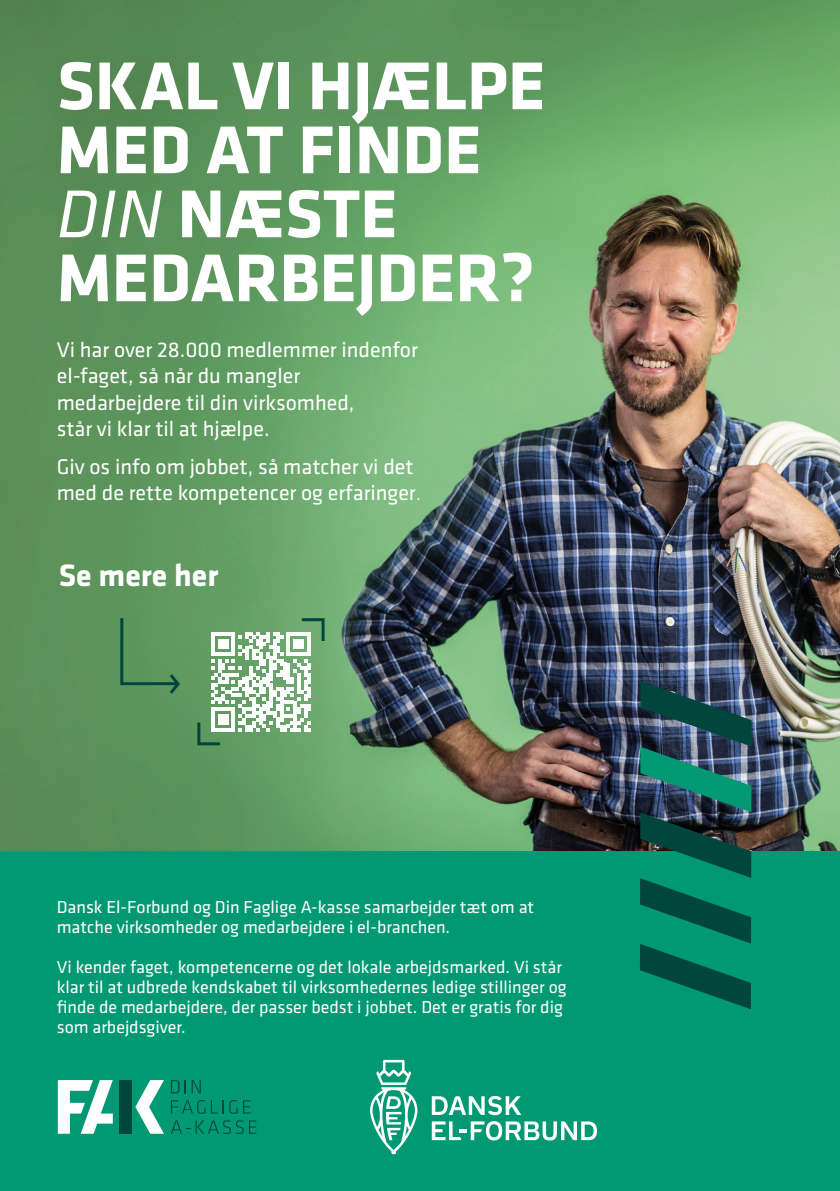
<style>
.page{position:relative;width:840px;height:1191px;background:#fff}
.page>*{position:absolute;margin:0;border:0;box-sizing:border-box;transform-origin:0 0}
.t1{font:700 70px/64px "Klavika";color:#fff}
.t2{font:700 32px "Klavika";color:#fff}
.t3{font:22px/26.4px "Klavika";color:#fff}
.t4{font:18px/20px "Klavika";color:#fff}
.s1{font-weight:400;font-style:italic}
.s2{font-weight:300}
</style>
<div class="page">
<img style="left:0;top:0;width:839px;height:851px">
<div style="left:0;top:851px;width:839px;height:340px;background:#009973"></div>
<svg style="left:639px;top:681px;width:112px;height:328px"></svg>
<svg style="left:171px;top:1080px;width:8px;height:13px"></svg>
<svg style="left:185px;top:1080px;width:16px;height:13px"></svg>
<svg style="left:171px;top:1100px;width:34px;height:13px"></svg>
<svg style="left:211px;top:1100px;width:26px;height:13px"></svg>
<svg style="left:243px;top:1100px;width:7px;height:13px"></svg>
<svg style="left:171px;top:1120px;width:72px;height:14px"></svg>
<svg style="left:249px;top:1120px;width:7px;height:13px"></svg>
<svg style="left:58px;top:1080px;width:55px;height:53px"></svg>
<div style="left:120px;top:1080px;width:12px;height:53px;background:#00463c"></div>
<svg style="left:135px;top:1080px;width:29px;height:53px"></svg>
<svg style="left:431px;top:1121px;width:165px;height:19px"></svg>
<svg style="left:431px;top:1096px;width:90px;height:19px"></svg>
<svg style="left:370px;top:1059px;width:47px;height:95px"></svg>
<svg style="left:119px;top:615px;width:63px;height:82px"></svg>
<svg style="left:196px;top:616px;width:130px;height:131px"></svg>
<h1 class="t1" style="left:57px;top:51px;width:490px">SKAL VI HJÆLPE<br>MED AT FINDE<br><span class="s1">DIN</span> NÆSTE<br>MEDARBEJDER?</h1>
<p class="t3" style="left:57px;top:335px;width:362px">Vi har over 28.000 medlemmer indenfor el-faget, så når du mangler medarbejdere til din virksomhed,<br>står vi klar til at hjælpe.</p>
<p class="t3" style="left:57px;top:452px;width:365px">Giv os info om jobbet, så matcher vi det med de rette kompetencer og erfaringer<span class="s2">.</span></p>
<h2 class="t2" style="left:59px;top:552px;width:161px">Se mere her</h2>
<p class="t4" style="left:57px;top:896px;width:478px">Dansk El-Forbund og Din Faglige A-kasse samarbejder tæt om at matche virksomheder og medarbejdere i el-branchen.</p>
<p class="t4" style="left:57px;top:956px;width:511px">Vi kender faget, kompetencerne og det lokale arbejdsmarked. Vi står klar til at udbrede kendskabet til virksomhedernes ledige stillinger og finde de medarbejdere, der passer bedst i jobbet. Det er gratis for dig som arbejdsgiver.</p>
</div>
